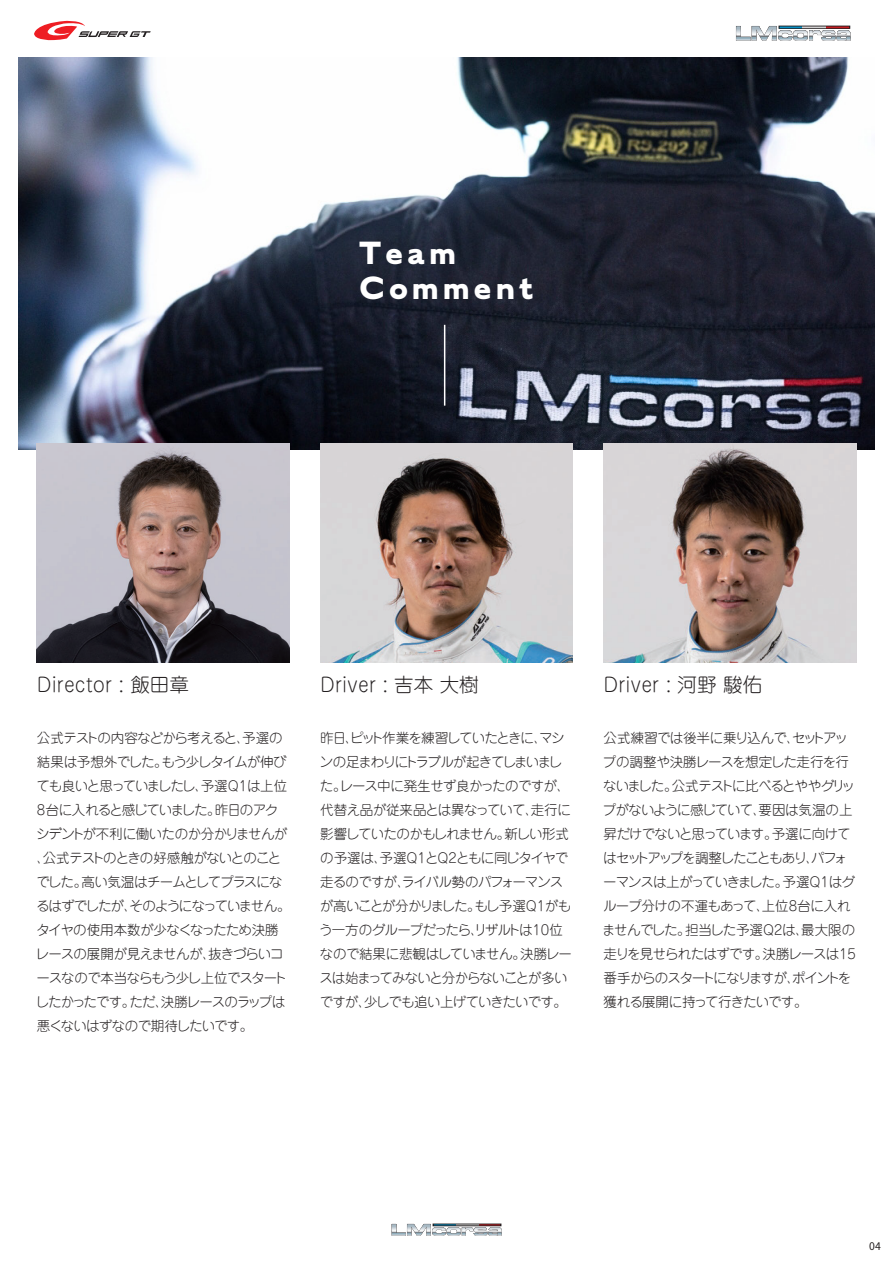
<style>
.page{position:relative;width:893px;height:1263px;background:#fff}
.page>*{position:absolute;margin:0;border:0;box-sizing:border-box;transform-origin:0 0}
.t1{font:700 36px/34.5px "English Grotesque";letter-spacing:.09em;color:#fff}
.t2{font:300 19.5px "Jun 101 Pro";color:#231f20}
.t3{font:300 13.5px/24px "Jun 101 Pro";letter-spacing:-.065em;color:#231f20}
.t4{font:10.5px "Noto Sans JP";color:#231f20}
</style>
<div class="page">
<svg style="left:34px;top:20px;width:117px;height:20px"></svg>
<svg style="left:736px;top:26px;width:114px;height:15px"></svg>
<svg style="left:392px;top:1224px;width:110px;height:12px"></svg>
<img style="left:19px;top:57px;width:855px;height:392px">
<img style="left:37px;top:444px;width:253px;height:219px">
<img style="left:320px;top:444px;width:253px;height:219px">
<img style="left:603px;top:444px;width:253px;height:218px">
<hr style="left:444px;top:325px;width:1px;height:81px;background:#fff">
<h1 class="t1" style="left:359px;top:236px;width:177px">Team<br>Comment</h1>
<h2 class="t2" style="left:37px;top:669px;width:154px">Director : 飯田章</h2>
<p class="t3" style="left:35px;top:724px;width:257px">公式テストの内容などから考えると、予選の結果は予想外でした。もう少しタイムが伸びても良いと思っていましたし、予選Q1は上位<br>8台に入れると感じていました。昨日のアクシデントが不利に働いたのか分かりませんが、公式テストのときの好感触がないとのことでした。高い気温はチームとしてプラスになるはずでしたが、そのようになっていません。タイヤの使用本数が少なくなったため決勝レースの展開が見えませんが、抜きづらいコースなので本当ならもう少し上位でスタートしたかったです。ただ、決勝レースのラップは悪くないはずなので期待したいです。</p>
<h2 class="t2" style="left:320px;top:669px;width:160px">Driver : 吉本 大樹</h2>
<p class="t3" style="left:319px;top:724px;width:254px">昨日、ピット作業を練習していたときに、マシンの足まわりにトラブルが起きてしまいました。レース中に発生せず良かったのですが、代替え品が従来品とは異なっていて、走行に影響していたのかもしれません。新しい形式の予選は、予選Q1とQ2ともに同じタイヤで走るのですが、ライバル勢のパフォーマンスが高いことが分かりました。もし予選Q1がもう一方のグループだったら、リザルトは10位なので結果に悲観はしていません。決勝レースは始まってみないと分からないことが多いですが、少しでも追い上げていきたいです。</p>
<h2 class="t2" style="left:603px;top:669px;width:160px">Driver : 河野 駿佑</h2>
<p class="t3" style="left:602px;top:724px;width:255px">公式練習では後半に乗り込んで、セットアップの調整や決勝レースを想定した走行を行ないました。公式テストに比べるとややグリップがないように感じていて、要因は気温の上昇だけでないと思っています。予選に向けてはセットアップを調整したこともあり、パフォーマンスは上がっていきました。予選Q1はグループ分けの不運もあって、上位8台に入れませんでした。担当した予選Q2は、最大限の走りを見せられたはずです。決勝レースは15番手からのスタートになりますが、ポイントを獲れる展開に持って行きたいです。</p>
<p class="t4" style="left:869px;top:1240px;width:13px">04</p>
</div>
